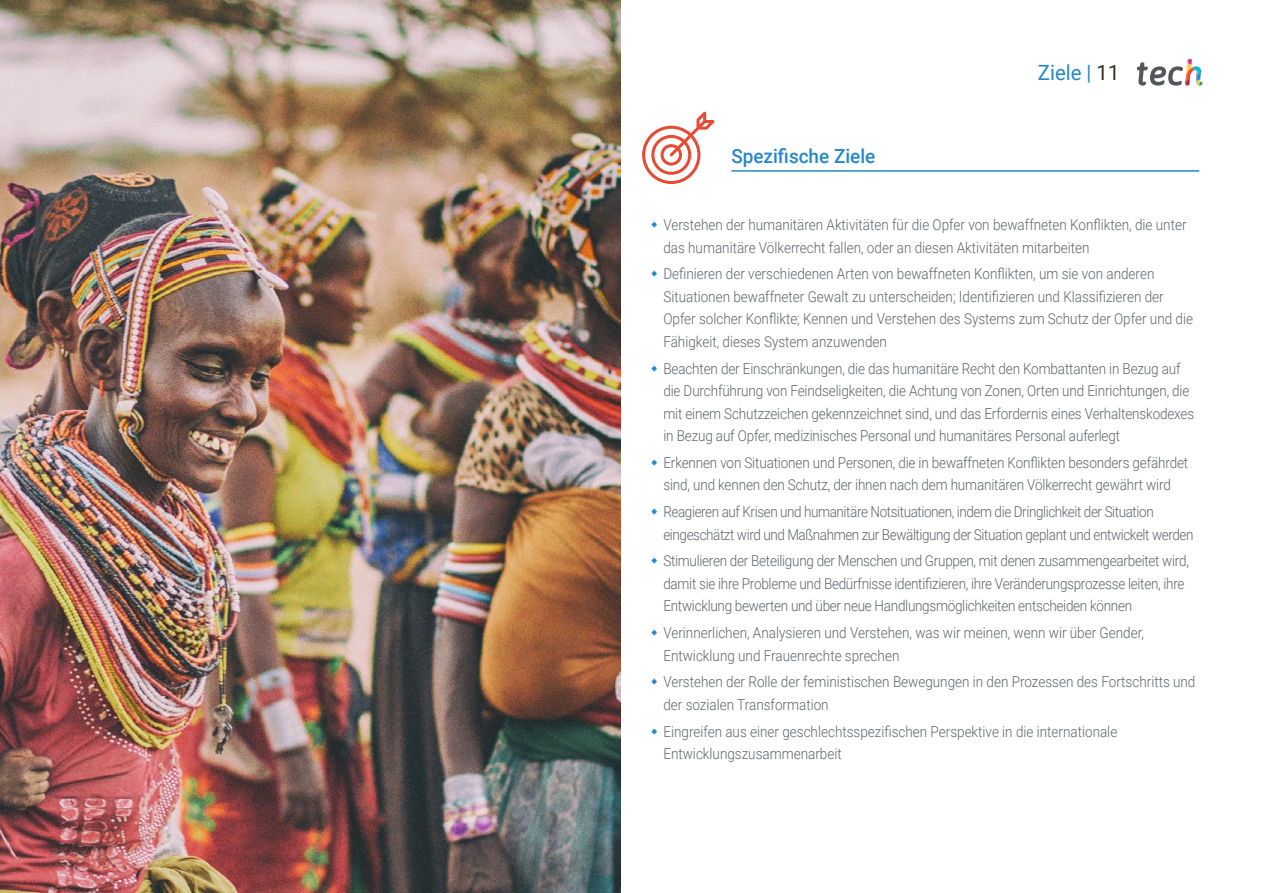
<style>
.page{position:relative;width:1263px;height:893px;background:#fff}
.page>*{position:absolute;margin:0;border:0;box-sizing:border-box;transform-origin:0 0}
.t1{font:21px "Roboto";color:#2488c9}
.t2{font:500 19.5px "Roboto";color:#2488c9}
.t3{font:300 15px/22.5px "Roboto";letter-spacing:-.01em;color:#61646a;scale:.9 1}
.t4{font:300 15px/22.5px "Roboto";letter-spacing:-.03em;color:#61646a;scale:.9 1}
.s1{color:#312e20}
</style>
<div class="page">
<img style="left:0;top:0;width:621px;height:893px">
<svg style="left:1137px;top:59px;width:65px;height:27px"></svg>
<svg style="left:642px;top:112px;width:72px;height:72px"></svg>
<hr style="left:731px;top:171px;width:468px;height:1px;background:#2488c9">
<h2 class="t2" style="left:731px;top:142px;width:145px">Spezifische Ziele</h2>
<h1 class="t1" style="left:1038px;top:57px;width:83px">Ziele | <span class="s1">11</span></h1>
<p class="t3" style="left:663px;top:213px;width:583px">Verstehen der humanitären Aktivitäten für die Opfer von bewaffneten Konflikten, die unter das humanitäre Völkerrecht fallen, oder an diesen Aktivitäten mitarbeiten</p>
<p class="t3" style="left:663px;top:262px;width:590px">Definieren der verschiedenen Arten von bewaffneten Konflikten, um sie von anderen Situationen bewaffneter Gewalt zu unterscheiden; Identifizieren und Klassifizieren der Opfer solcher Konflikte; Kennen und Verstehen des Systems zum Schutz der Opfer und die Fähigkeit, dieses System anzuwenden</p>
<p class="t3" style="left:663px;top:356px;width:591px">Beachten der Einschränkungen, die das humanitäre Recht den Kombattanten in Bezug auf die Durchführung von Feindseligkeiten, die Achtung von Zonen, Orten und Einrichtungen, die mit einem Schutzzeichen gekennzeichnet sind, und das Erfordernis eines Verhaltenskodexes in Bezug auf Opfer, medizinisches Personal und humanitäres Personal auferlegt</p>
<p class="t3" style="left:663px;top:451px;width:585px">Erkennen von Situationen und Personen, die in bewaffneten Konflikten besonders gefährdet sind, und kennen den Schutz, der ihnen nach dem humanitären Völkerrecht gewährt wird</p>
<p class="t4" style="left:663px;top:500px;width:590px">Reagieren auf Krisen und humanitäre Notsituationen, indem die Dringlichkeit der Situation eingeschätzt wird und Maßnahmen zur Bewältigung der Situation geplant und entwickelt werden</p>
<p class="t3" style="left:663px;top:549px;width:585px">Stimulieren der Beteiligung der Menschen und Gruppen, mit denen zusammengearbeitet wird, damit sie ihre Probleme und Bedürfnisse identifizieren, ihre Veränderungsprozesse leiten, ihre<br>Entwicklung bewerten und über neue Handlungsmöglichkeiten entscheiden können</p>
<p class="t3" style="left:663px;top:621px;width:536px">Verinnerlichen, Analysieren und Verstehen, was wir meinen, wenn wir über Gender,<br>Entwicklung und Frauenrechte sprechen</p>
<p class="t3" style="left:663px;top:670px;width:593px">Verstehen der Rolle der feministischen Bewegungen in den Prozessen des Fortschritts und der sozialen Transformation</p>
<p class="t3" style="left:663px;top:719px;width:506px">Eingreifen aus einer geschlechtsspezifischen Perspektive in die internationale<br>Entwicklungszusammenarbeit</p>
</div>
